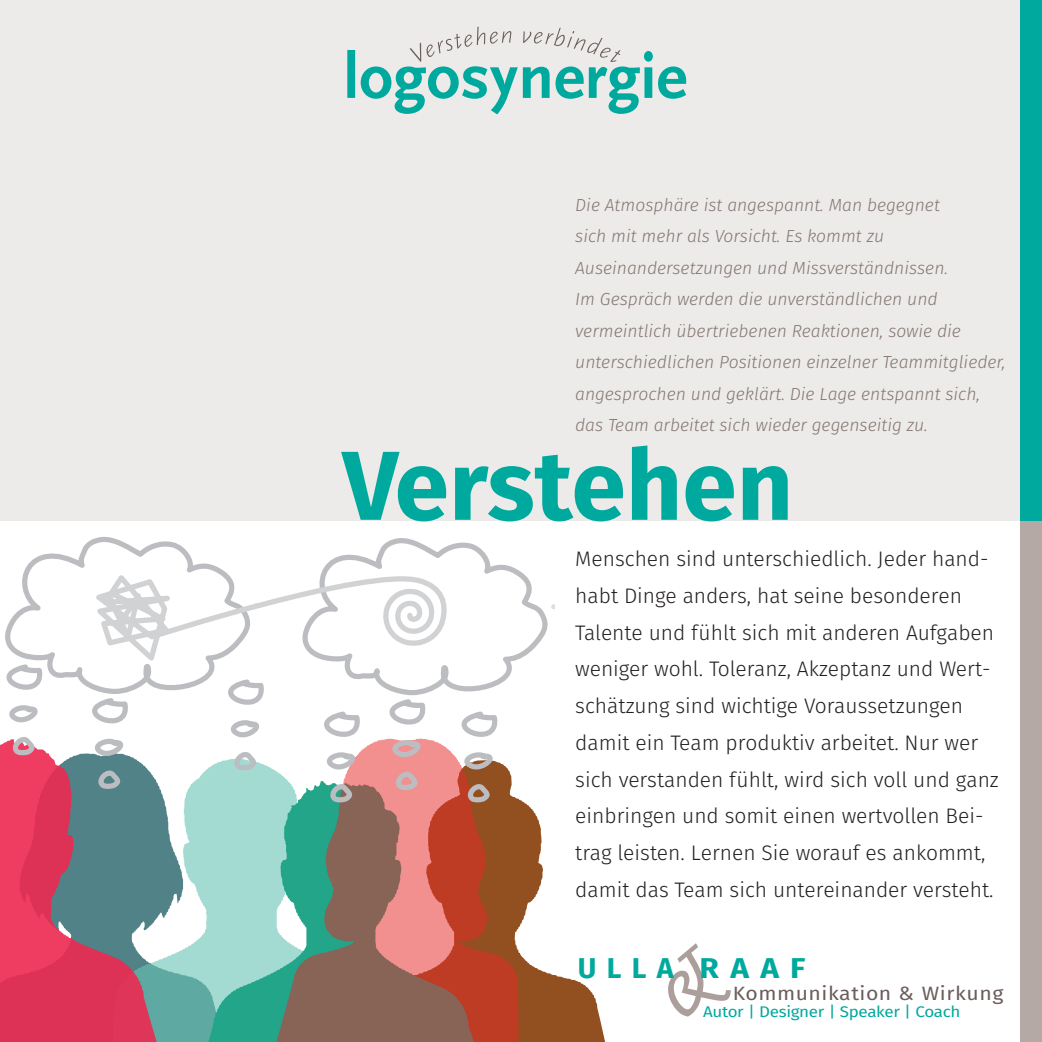
<style>
.page{position:relative;width:1042px;height:1042px;background:#fff}
.page>*{position:absolute;margin:0;border:0;box-sizing:border-box;transform-origin:0 0}
.t1{font:700 98px "Fira Sans";color:#00a99d}
.t2{font:700 28.7px "Fira Sans";letter-spacing:.36em;color:#00a99d}
.t3{font:300 21px/36.8px "Fira Sans";color:#231f20}
.t4{font:19.25px "Fira Sans";letter-spacing:.025em;color:#6b5e5c;scale:1.1 1}
.t5{font:italic 300 17.5px/31.5px "Fira Sans";color:#847571}
.t6{font:15.4px "Fira Sans";letter-spacing:-.02em;color:#00a99d;scale:1.1 1}
</style>
<div class="page">
<svg style="left:180px;top:792px;width:7px;height:250px"></svg>
<svg style="left:518px;top:804px;width:87px;height:238px"></svg>
<svg style="left:187px;top:791px;width:57px;height:251px;fill:#a3dbd2"></svg>
<svg style="left:244px;top:767px;width:274px;height:275px"></svg>
<svg style="left:0;top:744px;width:180px;height:298px"></svg>
<div style="left:0;top:0;width:1042px;height:521px;background:#ecebe9"></div>
<div style="left:1021px;top:0;width:21px;height:521px;background:#00a99d"></div>
<div style="left:1021px;top:521px;width:21px;height:521px;background:#b5a9a5"></div>
<svg style="left:347px;top:27px;width:339px;height:87px"></svg>
<svg style="left:269px;top:592px;width:34px;height:50px"></svg>
<svg style="left:2px;top:536px;width:267px;height:255px"></svg>
<svg style="left:303px;top:538px;width:251px;height:266px"></svg>
<p class="t5" style="left:575px;top:190px;width:432px">Die Atmosphäre ist angespannt. Man begegnet<br>sich mit mehr als Vorsicht. Es kommt zu Auseinandersetzungen und Missverständnissen.<br>Im Gespräch werden die unverständlichen und vermeintlich übertriebenen Reaktionen, sowie die unterschiedlichen Positionen einzelner Teammitglieder, angesprochen und geklärt. Die Lage entspannt sich, das Team arbeitet sich wieder gegenseitig zu.</p>
<h1 class="t1" style="left:342px;top:417px;width:452px">Verstehen</h1>
<p class="t3" style="left:575px;top:542px;width:425px">Menschen sind unterschiedlich. Jeder hand&shy;habt Dinge anders, hat seine besonderen Talente und fühlt sich mit anderen Aufgaben weniger wohl. Toleranz, Akzeptanz und Wert&shy;schätzung sind wichtige Voraussetzungen damit ein Team produktiv arbeitet. Nur wer sich verstanden fühlt, wird sich voll und ganz einbringen und somit einen wertvollen Bei&shy;trag leisten. Lernen Sie worauf es ankommt, damit das Team sich untereinander versteht.</p>
<h2 class="t2" style="left:578px;top:948px;width:229px">ULLA RAAF</h2>
<p class="t4" style="left:733px;top:979px;width:247px">Kommunikation &amp; Wirkung</p>
<p class="t6" style="left:703px;top:1000px;width:235px">Autor | Designer | Speaker | Coach</p>
</div>
